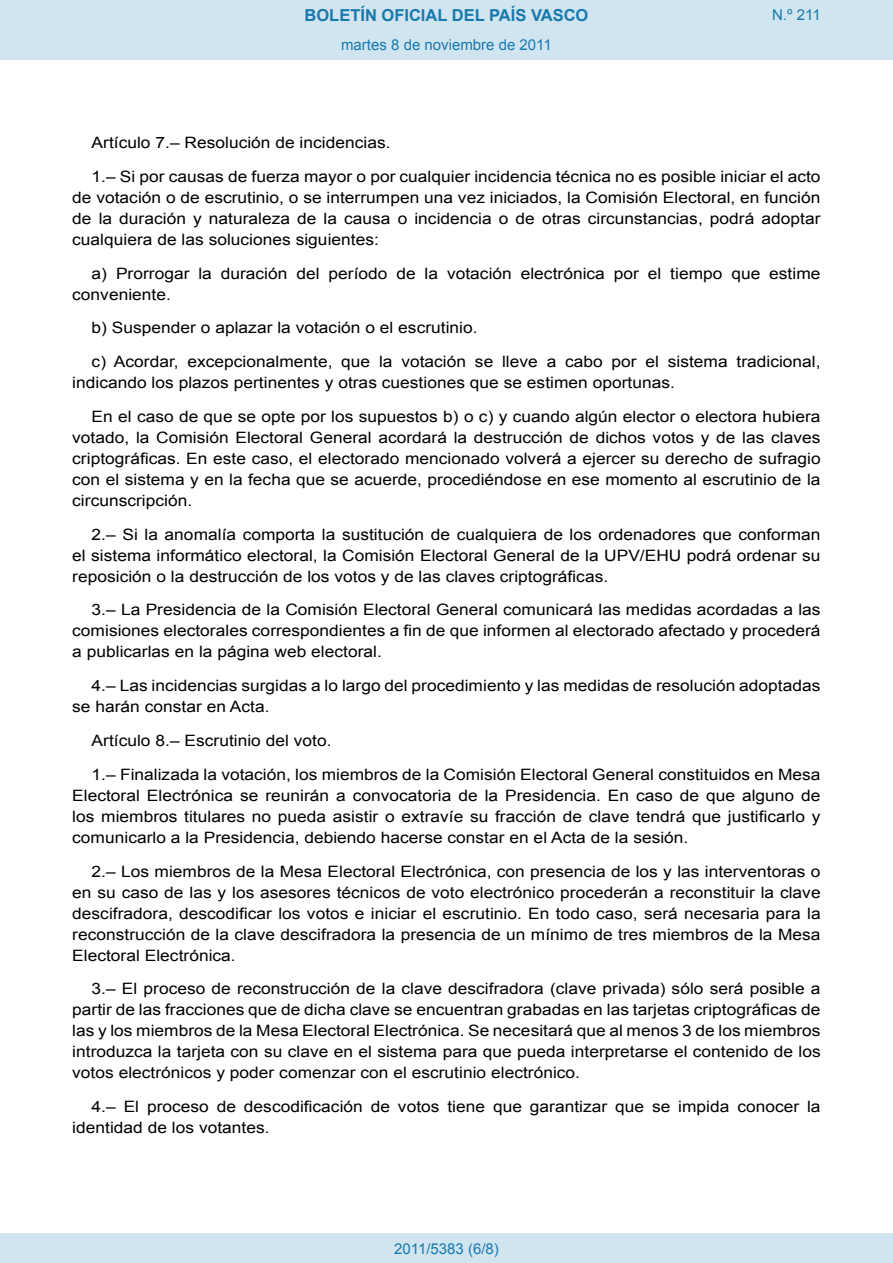
<style>
.page{position:relative;width:893px;height:1263px;background:#fff}
.page>*{position:absolute;margin:0;border:0;box-sizing:border-box;transform-origin:0 0}
.t1{font:700 16.5px "Arial";color:#1879ad}
.BOPVDetalle{font:15.6px/21px "Arial";color:#000;text-align:justify;scale:1.11 1}
.BOPVDetalleNivel1{font:15.6px/21px "Arial";color:#000;scale:1.11 1}
.Paginacion_Centro{font:15px "Arial";color:#1879ad}
</style>
<div class="page">
<div style="left:0;top:0;width:893px;height:60px;background:#d0e5f0"></div>
<div style="left:0;top:1233px;width:893px;height:30px;background:#d0e5f0"></div>
<p class="t1" style="left:305px;top:4px;width:285px">BOLETÍN OFICIAL DEL PAÍS VASCO</p>
<p class="Paginacion_Centro" style="left:341px;top:35px;width:212px">martes 8 de noviembre de 2011</p>
<p class="Paginacion_Centro" style="left:772px;top:5px;width:50px">N.º 211</p>
<p class="BOPVDetalle" style="left:92px;top:132px;width:271px">Artículo 7.– Resolución de incidencias.</p>
<p class="BOPVDetalle" style="left:72px;top:166px;width:676px;text-indent:19px">1.– Si por causas de fuerza mayor o por cualquier incidencia técnica no es posible iniciar el acto de votación o de escrutinio, o se interrumpen una vez iniciados, la Comisión Electoral, en función de la duración y naturaleza de la causa o incidencia o de otras circunstancias, podrá adoptar cualquiera de las soluciones siguientes:</p>
<p class="BOPVDetalleNivel1" style="left:72px;top:263px;width:675px;text-indent:19px">a) Prorrogar la duración del período de la votación electrónica por el tiempo que estime conveniente.</p>
<p class="BOPVDetalleNivel1" style="left:92px;top:318px;width:349px">b) Suspender o aplazar la votación o el escrutinio.</p>
<p class="BOPVDetalleNivel1" style="left:72px;top:351px;width:676px;text-indent:19px">c) Acordar, excepcionalmente, que la votación se lleve a cabo por el sistema tradicional, indicando los plazos pertinentes y otras cuestiones que se estimen oportunas.</p>
<p class="BOPVDetalle" style="left:72px;top:406px;width:676px;text-indent:19px">En el caso de que se opte por los supuestos b) o c) y cuando algún elector o electora hubiera votado, la Comisión Electoral General acordará la destrucción de dichos votos y de las claves criptográficas. En este caso, el electorado mencionado volverá a ejercer su derecho de sufragio con el sistema y en la fecha que se acuerde, procediéndose en ese momento al escrutinio de la circunscripción.</p>
<p class="BOPVDetalle" style="left:72px;top:524px;width:676px;text-indent:19px">2.– Si la anomalía comporta la sustitución de cualquiera de los ordenadores que conforman el sistema informático electoral, la Comisión Electoral General de la UPV/EHU podrá ordenar su reposición o la destrucción de los votos y de las claves criptográficas.</p>
<p class="BOPVDetalle" style="left:72px;top:600px;width:676px;text-indent:19px">3.– La Presidencia de la Comisión Electoral General comunicará las medidas acordadas a las comisiones electorales correspondientes a fin de que informen al electorado afectado y procederá a publicarlas en la página web electoral.</p>
<p class="BOPVDetalle" style="left:72px;top:675px;width:675px;text-indent:19px">4.– Las incidencias surgidas a lo largo del procedimiento y las medidas de resolución adoptadas se harán constar en Acta.</p>
<p class="BOPVDetalle" style="left:92px;top:730px;width:218px">Artículo 8.– Escrutinio del voto.</p>
<p class="BOPVDetalle" style="left:72px;top:764px;width:676px;text-indent:19px">1.– Finalizada la votación, los miembros de la Comisión Electoral General constituidos en Mesa Electoral Electrónica se reunirán a convocatoria de la Presidencia. En caso de que alguno de los miembros titulares no pueda asistir o extravíe su fracción de clave tendrá que justificarlo y comunicarlo a la Presidencia, debiendo hacerse constar en el Acta de la sesión.</p>
<p class="BOPVDetalle" style="left:72px;top:861px;width:676px;text-indent:19px">2.– Los miembros de la Mesa Electoral Electrónica, con presencia de los y las interventoras o en su caso de las y los asesores técnicos de voto electrónico procederán a reconstituir la clave descifradora, descodificar los votos e iniciar el escrutinio. En todo caso, será necesaria para la reconstrucción de la clave descifradora la presencia de un mínimo de tres miembros de la Mesa Electoral Electrónica.</p>
<p class="BOPVDetalle" style="left:72px;top:978px;width:676px;text-indent:19px">3.– El proceso de reconstrucción de la clave descifradora (clave privada) sólo será posible a partir de las fracciones que de dicha clave se encuentran grabadas en las tarjetas criptográficas de las y los miembros de la Mesa Electoral Electrónica. Se necesitará que al menos 3 de los miembros introduzca la tarjeta con su clave en el sistema para que pueda interpretarse el contenido de los votos electrónicos y poder comenzar con el escrutinio electrónico.</p>
<p class="BOPVDetalle" style="left:72px;top:1096px;width:676px;text-indent:19px">4.– El proceso de descodificación de votos tiene que garantizar que se impida conocer la identidad de los votantes.</p>
<p class="Paginacion_Centro" style="left:394px;top:1238px;width:106px">2011/5383 (6/8)</p>
</div>
